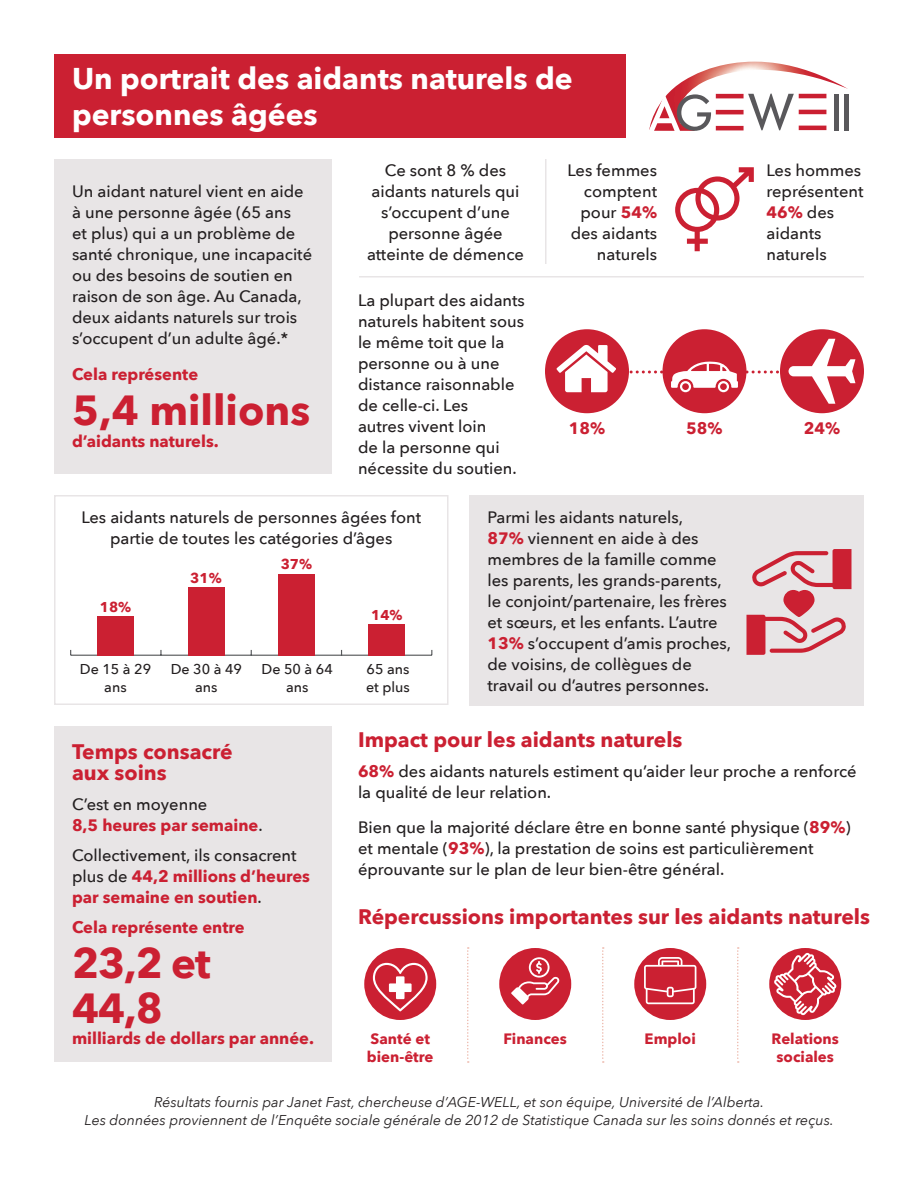
<style>
.page{position:relative;width:918px;height:1188px;background:#fff}
.page>*{position:absolute;margin:0;border:0;box-sizing:border-box;transform-origin:0 0}
.Body_Text{font:700 42px/45px "Avenir Next";color:#cb2032}
.t1{font:700 30px/36px "Avenir Next";color:#fff}
.Body_Text-2{font:700 21px "Avenir Next";color:#cb2032}
.Heading_2{font:700 21px/21px "Avenir Next";color:#cb2032}
.Body_Text-3{font:500 16.5px/21px "Avenir Next";color:#231f20}
.Body_Text-4{font:700 16.5px/21px "Avenir Next";color:#cb2032}
.Descriptive_Text{font:700 15px/18px "Avenir Next";color:#cb2032;text-align:center}
.Descriptive_Text-2{font:italic 14.25px/18px "Avenir Next";color:#231f20;text-align:center}
.Body_Text-5{font:500 14.25px/18px "Avenir Next";color:#231f20;text-align:center}
.Body_Text-6{font:700 14.25px "Avenir Next";color:#cb2032}
.s1{font-weight:700;color:#cb2032}
.s2{font-weight:500;color:#231f20}
</style>
<div class="page">
<div style="left:54px;top:54px;width:572px;height:84px;background:#cb2032"></div>
<svg style="left:649px;top:62px;width:200px;height:69px"></svg>
<div style="left:54px;top:495px;width:394px;height:210px;border:2px solid #e8e5e6"></div>
<div style="left:54px;top:159px;width:277px;height:315px;background:#e8e5e6"></div>
<div style="left:54px;top:726px;width:277px;height:336px;background:#e8e5e6"></div>
<div style="left:470px;top:495px;width:394px;height:210px;background:#e8e5e6"></div>
<hr style="left:359px;top:276px;width:505px;height:2px;background:#e8e5e6">
<div style="left:545px;top:329px;width:84px;height:84px;background:#cb2032;border-radius:50%"></div>
<div style="left:663px;top:329px;width:84px;height:84px;background:#cb2032;border-radius:50%"></div>
<div style="left:780px;top:329px;width:84px;height:84px;background:#cb2032;border-radius:50%"></div>
<svg style="left:557px;top:339px;width:298px;height:65px"></svg>
<svg style="left:747px;top:549px;width:104px;height:106px"></svg>
<hr style="left:545px;top:159px;width:1px;height:105px;background:#e8e5e6">
<svg style="left:675px;top:167px;width:79px;height:84px"></svg>
<hr style="left:71px;top:655px;width:90px;height:1px;background:#585a5c">
<hr style="left:161px;top:655px;width:90px;height:1px;background:#585a5c">
<hr style="left:251px;top:655px;width:91px;height:1px;background:#585a5c">
<hr style="left:342px;top:655px;width:90px;height:1px;background:#585a5c">
<div style="left:97px;top:616px;width:37px;height:40px;background:#cb2032"></div>
<div style="left:188px;top:587px;width:36px;height:69px;background:#cb2032"></div>
<div style="left:278px;top:574px;width:37px;height:82px;background:#cb2032"></div>
<div style="left:369px;top:625px;width:36px;height:31px;background:#cb2032"></div>
<div style="left:769px;top:948px;width:72px;height:72px;background:#cb2032;border-radius:50%"></div>
<svg style="left:774px;top:953px;width:63px;height:62px"></svg>
<div style="left:634px;top:948px;width:72px;height:72px;background:#cb2032;border-radius:50%"></div>
<svg style="left:644px;top:957px;width:52px;height:47px"></svg>
<div style="left:499px;top:948px;width:72px;height:72px;background:#cb2032;border-radius:50%"></div>
<svg style="left:511px;top:957px;width:49px;height:48px"></svg>
<div style="left:364px;top:948px;width:72px;height:72px;background:#cb2032;border-radius:50%"></div>
<svg style="left:373px;top:963px;width:55px;height:48px"></svg>
<svg style="left:467px;top:947px;width:2px;height:116px"></svg>
<svg style="left:602px;top:947px;width:2px;height:116px"></svg>
<svg style="left:737px;top:947px;width:2px;height:116px"></svg>
<p class="t1" style="left:72px;top:60px;width:502px">Un portrait des aidants naturels de personnes âgées</p>
<p class="Body_Text-3" style="left:367px;top:159px;width:159px;text-align:center">Ce sont 8 % des aidants naturels qui s’occupent d’une personne âgée atteinte de démence</p>
<p class="Body_Text-3" style="left:567px;top:159px;width:91px;text-align:right">Les femmes comptent pour <span class="s1">54% </span>des aidants naturels</p>
<p class="Body_Text-3" style="left:767px;top:159px;width:99px">Les hommes représentent<br><span class="s1">46%</span> des aidants naturels</p>
<p class="Body_Text-3" style="left:72px;top:180px;width:242px">Un aidant naturel vient en aide à une personne âgée (65 ans<br>et plus) qui a un problème de santé chronique, une incapacité ou des besoins de soutien en raison de son âge. Au Canada, deux aidants naturels sur trois s’occupent d’un adulte âgé.*</p>
<p class="Body_Text-4" style="left:72px;top:363px;width:128px">Cela représente</p>
<p class="Body_Text" style="left:72px;top:387px;width:240px">5,4 millions</p>
<p class="Body_Text-4" style="left:72px;top:430px;width:148px">d’aidants naturels.</p>
<p class="Body_Text-3" style="left:358px;top:289px;width:168px">La plupart des aidants naturels habitent sous le même toit que la personne ou à une distance raisonnable de celle-ci. Les<br>autres vivent loin<br>de la personne qui nécessite du soutien.</p>
<p class="Body_Text-4" style="left:569px;top:418px;width:38px">18%</p>
<p class="Body_Text-4" style="left:686px;top:418px;width:38px">58%</p>
<p class="Body_Text-4" style="left:804px;top:418px;width:38px">24%</p>
<p class="Body_Text-3" style="left:81px;top:506px;width:341px;text-align:center">Les aidants naturels de personnes âgées font partie de toutes les catégories d’âges</p>
<p class="Body_Text-6" style="left:100px;top:595px;width:33px">18%</p>
<p class="Body_Text-6" style="left:190px;top:565px;width:33px">31%</p>
<p class="Body_Text-6" style="left:281px;top:552px;width:33px">37%</p>
<p class="Body_Text-6" style="left:371px;top:603px;width:33px">14%</p>
<p class="Body_Text-5" style="left:80px;top:660px;width:73px">De 15 à 29 ans</p>
<p class="Body_Text-5" style="left:262px;top:660px;width:73px">De 50 à 64 ans</p>
<p class="Body_Text-5" style="left:171px;top:660px;width:73px">De 30 à 49 ans</p>
<p class="Body_Text-5" style="left:366px;top:660px;width:45px;text-align:left">65 ans et plus</p>
<p class="Body_Text-3" style="left:488px;top:506px;width:245px">Parmi les aidants naturels,<br><span class="s1">87%</span> viennent en aide à des membres de la famille comme les parents, les grands-parents, le conjoint/partenaire, les frères et sœurs, et les enfants. L’autre<br><span class="s1">13%</span> s’occupent d’amis proches, de voisins, de collègues de travail ou d’autres personnes.</p>
<p class="Heading_2" style="left:72px;top:741px;width:162px">Temps consacré aux soins</p>
<p class="Body_Text-4" style="left:72px;top:793px;width:192px"><span class="s2">C’est en moyenne<br></span>8,5 heures par semaine<span class="s2">.</span></p>
<p class="Body_Text-4" style="left:72px;top:844px;width:240px"><span class="s2">Collectivement, ils consacrent plus de</span> 44,2 millions d’heures par semaine en soutien<span class="s2">.</span></p>
<p class="Body_Text-4" style="left:72px;top:916px;width:174px">Cela représente entre</p>
<p class="Body_Text" style="left:72px;top:940px;width:140px">23,2 et<br>44,8</p>
<p class="Body_Text-4" style="left:72px;top:1027px;width:244px">milliards de dollars par année.</p>
<p class="Body_Text-2" style="left:358px;top:721px;width:326px">Impact pour les aidants naturels</p>
<p class="Body_Text-3" style="left:358px;top:760px;width:500px"><span class="s1">68%</span> des aidants naturels estiment qu’aider leur proche a renforcé la qualité de leur relation.</p>
<p class="Body_Text-3" style="left:358px;top:816px;width:494px">Bien que la majorité déclare être en bonne santé physique (<span class="s1">89%</span>) et mentale (<span class="s1">93%</span>), la prestation de soins est particulièrement éprouvante sur le plan de leur bien-être général.</p>
<p class="Body_Text-2" style="left:358px;top:898px;width:514px">Répercussions importantes sur les aidants naturels</p>
<p class="Descriptive_Text" style="left:371px;top:1030px;width:61px">Santé et</p>
<p class="Descriptive_Text" style="left:504px;top:1030px;width:65px">Finances</p>
<p class="Descriptive_Text" style="left:645px;top:1030px;width:53px">Emploi</p>
<p class="Descriptive_Text" style="left:367px;top:1048px;width:68px">bien-être</p>
<p class="Descriptive_Text" style="left:772px;top:1030px;width:69px">Relations sociales</p>
<p class="Descriptive_Text-2" style="left:85px;top:1092px;width:751px">Résultats fournis par Janet Fast, chercheuse d’AGE-WELL, et son équipe, Université de l’Alberta.<br>Les données proviennent de l’Enquête sociale générale de 2012 de Statistique Canada sur les soins donnés et reçus.</p>
</div>
